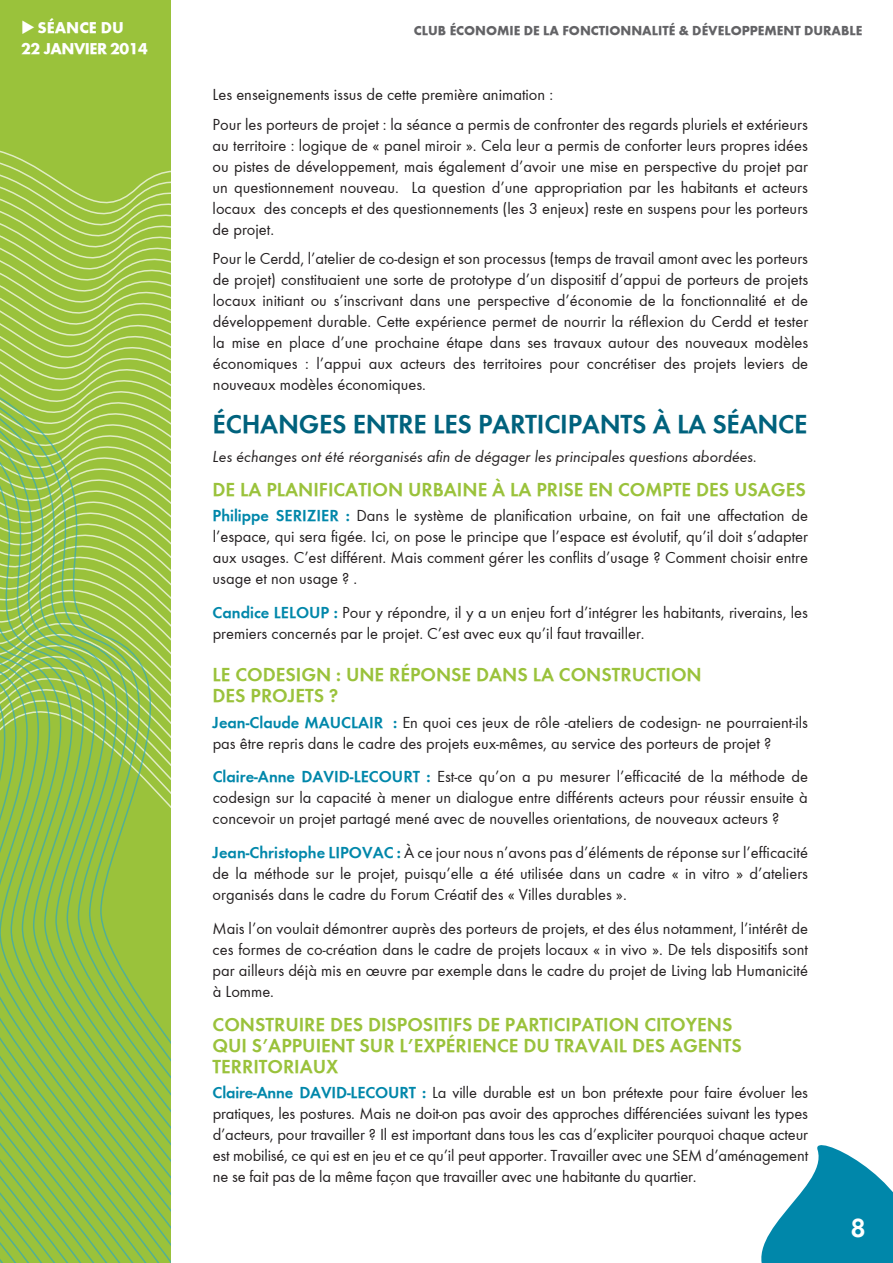
<style>
.page{position:relative;width:893px;height:1263px;background:#fff}
.page>*{position:absolute;margin:0;border:0;box-sizing:border-box;transform-origin:0 0}
.t1{font:700 27px "Function";letter-spacing:-.01em;color:#00627d}
.t2{font:700 27px "Function";color:#fff}
.t3{font:700 19.5px/21px "Function";color:#9ac23b}
.t4{font:16.5px/21px "Function";color:#231f20;text-align:justify}
.t5{font:italic 16.5px "Function";color:#231f20}
.t6{font:16.2px "Function LH Heavy";letter-spacing:-.03em;color:#fff}
.t7{font:13.5px "Function LH Heavy";color:#636366}
.s1{font-weight:700;color:#0087aa}
</style>
<div class="page">
<svg style="left:761px;top:1145px;width:132px;height:118px"></svg>
<svg style="left:0;top:0;width:170px;height:1263px;background:#99c34a"></svg>
<p class="t6" style="left:21px;top:18px;width:104px">◆SÉANCE DU</p>
<p class="t7" style="left:414px;top:22px;width:449px">CLUB ÉCONOMIE DE LA FONCTIONNALITÉ &amp; DÉVELOPPEMENT DURABLE</p>
<p class="t6" style="left:21px;top:39px;width:128px">22 JANVIER 2014</p>
<p class="t4" style="left:213px;top:80px;width:597px;line-height:29.5px">Les enseignements issus de cette première animation :<br>Pour les porteurs de projet : la séance a permis de confronter des regards pluriels et extérieurs</p>
<p class="t4" style="left:213px;top:135px;width:597px">au territoire : logique de « panel miroir ». Cela leur a permis de conforter leurs propres idées ou pistes de développement, mais également d’avoir une mise en perspective du projet par un questionnement nouveau. La question d’une appropriation par les habitants et acteurs locaux des concepts et des questionnements (les 3 enjeux) reste en suspens pour les porteurs de projet.</p>
<p class="t4" style="left:213px;top:248px;width:597px">Pour le Cerdd, l’atelier de co-design et son processus (temps de travail amont avec les porteurs de projet) constituaient une sorte de prototype d’un dispositif d’appui de porteurs de projets locaux initiant ou s’inscrivant dans une perspective d’économie de la fonctionnalité et de développement durable. Cette expérience permet de nourrir la réflexion du Cerdd et tester la mise en place d’une prochaine étape dans ses travaux autour des nouveaux modèles économiques : l’appui aux acteurs des territoires pour concrétiser des projets leviers de nouveaux modèles économiques.</p>
<h1 class="t1" style="left:213px;top:408px;width:596px">ÉCHANGES ENTRE LES PARTICIPANTS À LA SÉANCE</h1>
<p class="t5" style="left:213px;top:448px;width:546px">Les échanges ont été réorganisés afin de dégager les principales questions abordées.</p>
<p class="t3" style="left:213px;top:479px;width:595px">DE LA PLANIFICATION URBAINE À LA PRISE EN COMPTE DES USAGES</p>
<p class="t4" style="left:213px;top:505px;width:597px"><span class="s1">PHILIPPE SERIZIER :</span> Dans le système de planification urbaine, on fait une affectation de l’espace, qui sera figée. Ici, on pose le principe que l’espace est évolutif, qu’il doit s’adapter aux usages. C’est différent. Mais comment gérer les conflits d’usage ? Comment choisir entre usage et non usage ? .</p>
<p class="t4" style="left:213px;top:602px;width:597px"><span class="s1">CANDICE LELOUP :</span> Pour y répondre, il y a un enjeu fort d’intégrer les habitants, riverains, les premiers concernés par le projet. C’est avec eux qu’il faut travailler.</p>
<p class="t3" style="left:213px;top:664px;width:491px">LE CODESIGN : UNE RÉPONSE DANS LA CONSTRUCTION<br>DES PROJ ETS ?</p>
<p class="t4" style="left:213px;top:712px;width:597px"><span class="s1">JEAN-CLAUDE MAUCLAIR :</span> En quoi ces jeux de rôle -ateliers de codesign- ne pourraient-ils pas être repris dans le cadre des projets eux-mêmes, au service des porteurs de projet ?</p>
<p class="t4" style="left:213px;top:766px;width:597px"><span class="s1">CLAIRE-ANNE DAVID-LECOURT :</span> Est-ce qu’on a pu mesurer l’efficacité de la méthode de codesign sur la capacité à mener un dialogue entre différents acteurs pour réussir ensuite à concevoir un projet partagé mené avec de nouvelles orientations, de nouveaux acteurs ?</p>
<p class="t4" style="left:213px;top:842px;width:597px"><span class="s1">JEAN-CHRISTOPHE LIPOVAC :</span> à ce jour nous n’avons pas d’éléments de réponse sur l’efficacité de la méthode sur le projet, puisqu’elle a été utilisée dans un cadre « in vitro » d’ateliers organisés dans le cadre du Forum Créatif des « Villes durables ».</p>
<p class="t4" style="left:213px;top:918px;width:597px">Mais l’on voulait démontrer auprès des porteurs de projets, et des élus notamment, l’intérêt de ces formes de co-création dans le cadre de projets locaux « in vivo ». De tels dispositifs sont par ailleurs déjà mis en œuvre par exemple dans le cadre du projet de Living lab Humanicité à Lomme.</p>
<p class="t3" style="left:213px;top:1013px;width:531px">CONSTRUIRE DES DISPOSITIFS DE PARTICIPATION CITOYENS<br>QUI S’APPUIENT SUR L’EXPÉRIENCE DU TRAVAIL DES AGENTS<br>TERRITORIAUX</p>
<p class="t4" style="left:213px;top:1082px;width:597px"><span class="s1">CLAIRE-ANNE DAVID-LECOURT :</span> La ville durable est un bon prétexte pour faire évoluer les pratiques, les postures. Mais ne doit-on pas avoir des approches différenciées suivant les types d’acteurs, pour travailler ? Il est important dans tous les cas d’expliciter pourquoi chaque acteur est mobilisé, ce qui est en jeu et ce qu’il peut apporter. Travailler avec une SEM d’aménagement ne se fait pas de la même façon que travailler avec une habitante du quartier.</p>
<h1 class="t2" style="left:850px;top:1212px;width:17px">8</h1>
</div>
